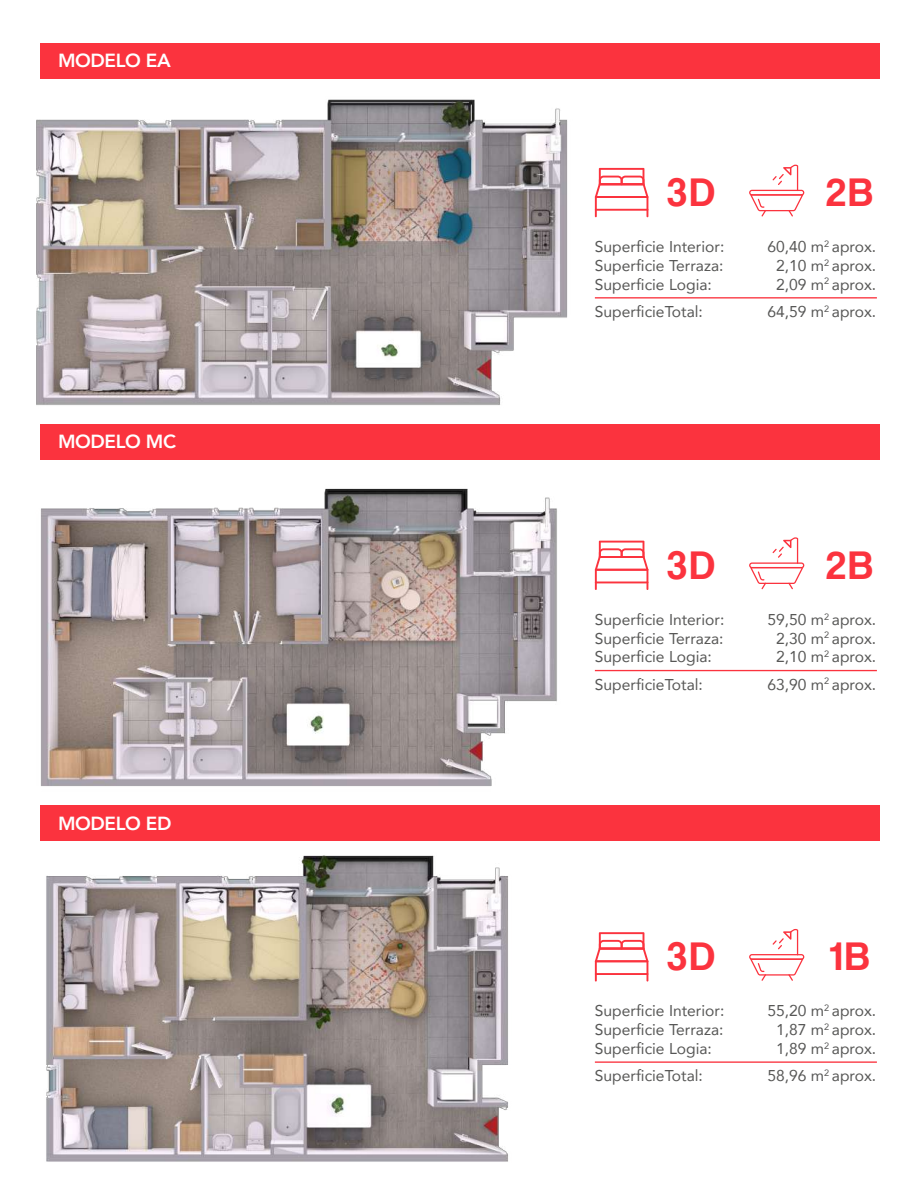
<style>
.page{position:relative;width:920px;height:1190px;background:#fff}
.page>*{position:absolute;margin:0;border:0;box-sizing:border-box;transform-origin:0 0}
.t1{font:40.95px "Coolvetica Rg";letter-spacing:.08em;color:#fb333e}
.t2{font:800 18.9px "Avenir";letter-spacing:-.02em;color:#fff}
.t3{font:15.6px "Avenir";color:#575756}
</style>
<div class="page">
<div style="left:40px;top:43px;width:839px;height:36px;background:#fb333e"></div>
<div style="left:40px;top:424px;width:839px;height:36px;background:#fb333e"></div>
<div style="left:40px;top:805px;width:839px;height:36px;background:#fb333e"></div>
<svg style="left:634px;top:168px;width:14px;height:49px"></svg>
<svg style="left:749px;top:164px;width:55px;height:52px"></svg>
<img style="left:36px;top:99px;width:598px;height:306px">
<img style="left:46px;top:855px;width:578px;height:307px">
<img style="left:40px;top:488px;width:580px;height:298px">
<hr style="left:595px;top:297px;width:281px;height:1px;background:#fb333e">
<svg style="left:595px;top:540px;width:53px;height:50px"></svg>
<svg style="left:749px;top:537px;width:55px;height:52px"></svg>
<svg style="left:595px;top:932px;width:53px;height:49px"></svg>
<svg style="left:749px;top:928px;width:55px;height:52px"></svg>
<hr style="left:595px;top:670px;width:281px;height:1px;background:#fb333e">
<hr style="left:595px;top:1061px;width:281px;height:1px;background:#fb333e">
<p class="t2" style="left:58px;top:46px;width:114px">MODELO EA</p>
<p class="t2" style="left:58px;top:427px;width:120px">MODELO MC</p>
<p class="t2" style="left:58px;top:808px;width:115px">MODELO ED</p>
<h1 class="t1" style="left:667px;top:168px;width:49px">3D</h1>
<h1 class="t1" style="left:826px;top:168px;width:47px">2B</h1>
<p class="t3" style="left:595px;top:234px;width:131px">Superficie Interior:</p>
<p class="t3" style="left:767px;top:234px;width:110px">60,40 m<sup>2</sup> aprox.</p>
<p class="t3" style="left:595px;top:253px;width:130px">Superficie Terraza:</p>
<p class="t3" style="left:776px;top:253px;width:101px">2,10 m<sup>2</sup> aprox.</p>
<p class="t3" style="left:595px;top:272px;width:118px">Superficie Logia:</p>
<p class="t3" style="left:776px;top:272px;width:101px">2,09 m<sup>2</sup> aprox.</p>
<p class="t3" style="left:595px;top:299px;width:109px">SuperficieTotal:</p>
<p class="t3" style="left:767px;top:299px;width:110px">64,59 m<sup>2</sup> aprox.</p>
<h1 class="t1" style="left:667px;top:541px;width:49px">3D</h1>
<h1 class="t1" style="left:826px;top:541px;width:47px">2B</h1>
<p class="t3" style="left:595px;top:607px;width:131px">Superficie Interior:</p>
<p class="t3" style="left:767px;top:607px;width:110px">59,50 m<sup>2</sup> aprox.</p>
<p class="t3" style="left:595px;top:625px;width:130px">Superficie Terraza:</p>
<p class="t3" style="left:776px;top:625px;width:101px">2,30 m<sup>2</sup> aprox.</p>
<p class="t3" style="left:595px;top:644px;width:118px">Superficie Logia:</p>
<p class="t3" style="left:776px;top:644px;width:101px">2,10 m<sup>2</sup> aprox.</p>
<p class="t3" style="left:595px;top:671px;width:109px">SuperficieTotal:</p>
<p class="t3" style="left:767px;top:671px;width:110px">63,90 m<sup>2</sup> aprox.</p>
<h1 class="t1" style="left:667px;top:932px;width:49px">3D</h1>
<h1 class="t1" style="left:830px;top:932px;width:40px">1B</h1>
<p class="t3" style="left:595px;top:998px;width:131px">Superficie Interior:</p>
<p class="t3" style="left:767px;top:998px;width:110px">55,20 m<sup>2</sup> aprox.</p>
<p class="t3" style="left:595px;top:1017px;width:130px">Superficie Terraza:</p>
<p class="t3" style="left:776px;top:1017px;width:101px">1,87 m<sup>2</sup> aprox.</p>
<p class="t3" style="left:595px;top:1036px;width:118px">Superficie Logia:</p>
<p class="t3" style="left:776px;top:1036px;width:101px">1,89 m<sup>2</sup> aprox.</p>
<p class="t3" style="left:595px;top:1063px;width:109px">SuperficieTotal:</p>
<p class="t3" style="left:767px;top:1063px;width:110px">58,96 m<sup>2</sup> aprox.</p>
</div>
